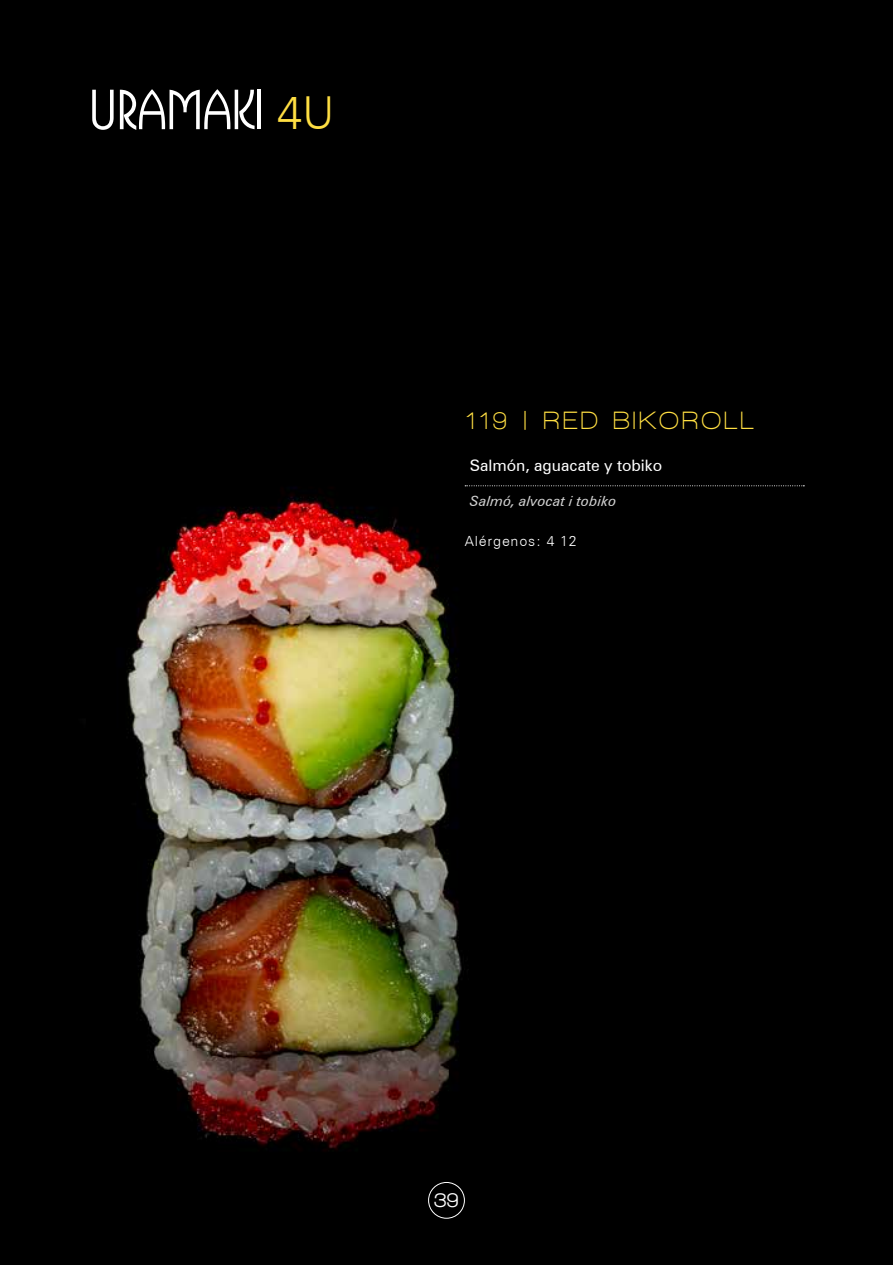
<style>
.page{position:relative;width:893px;height:1265px;background:#000}
.page>*{position:absolute;margin:0;border:0;box-sizing:border-box;transform-origin:0 0}
.t1{font:500 52.5px "Busorama IT Cby BT";letter-spacing:.005em;color:#fff}
.t2{font:700 25.55px "Walkway Expand";letter-spacing:.15em;color:#ffdf43;scale:.75 1}
.t3{font:800 21px "Walkway";color:#fff}
.t4{font:15.75px "Zurich BT";color:#fff}
.t5{font:italic 14px "Zurich BT";color:#d0d0d0}
.t6{font:300 14px "Zurich BT";letter-spacing:.06em;color:#fff}
.s1{font-family:"Zurich BT";font-weight:300;font-size:45.5px;color:#ffdf43}
</style>
<div class="page">
<img style="left:127px;top:485px;width:398px;height:711px">
<svg style="left:465px;top:485px;width:339px;height:1px"></svg>
<div style="left:428px;top:1182px;width:37px;height:37px;border:1px solid #fff;border-radius:50%"></div>
<h1 class="t1" style="left:89px;top:79px;width:247px">URAMAKI <span class="s1">4U</span></h1>
<h2 class="t2" style="left:465px;top:406px;width:386px">119 | RED BIKOROLL</h2>
<p class="t4" style="left:470px;top:454px;width:194px">Salmón, aguacate y tobiko</p>
<p class="t5" style="left:470px;top:491px;width:148px">Salmó, alvocat i tobiko</p>
<p class="t6" style="left:465px;top:533px;width:113px">Alérgenos: 4 12</p>
<h3 class="t3" style="left:434px;top:1188px;width:26px">39</h3>
</div>
